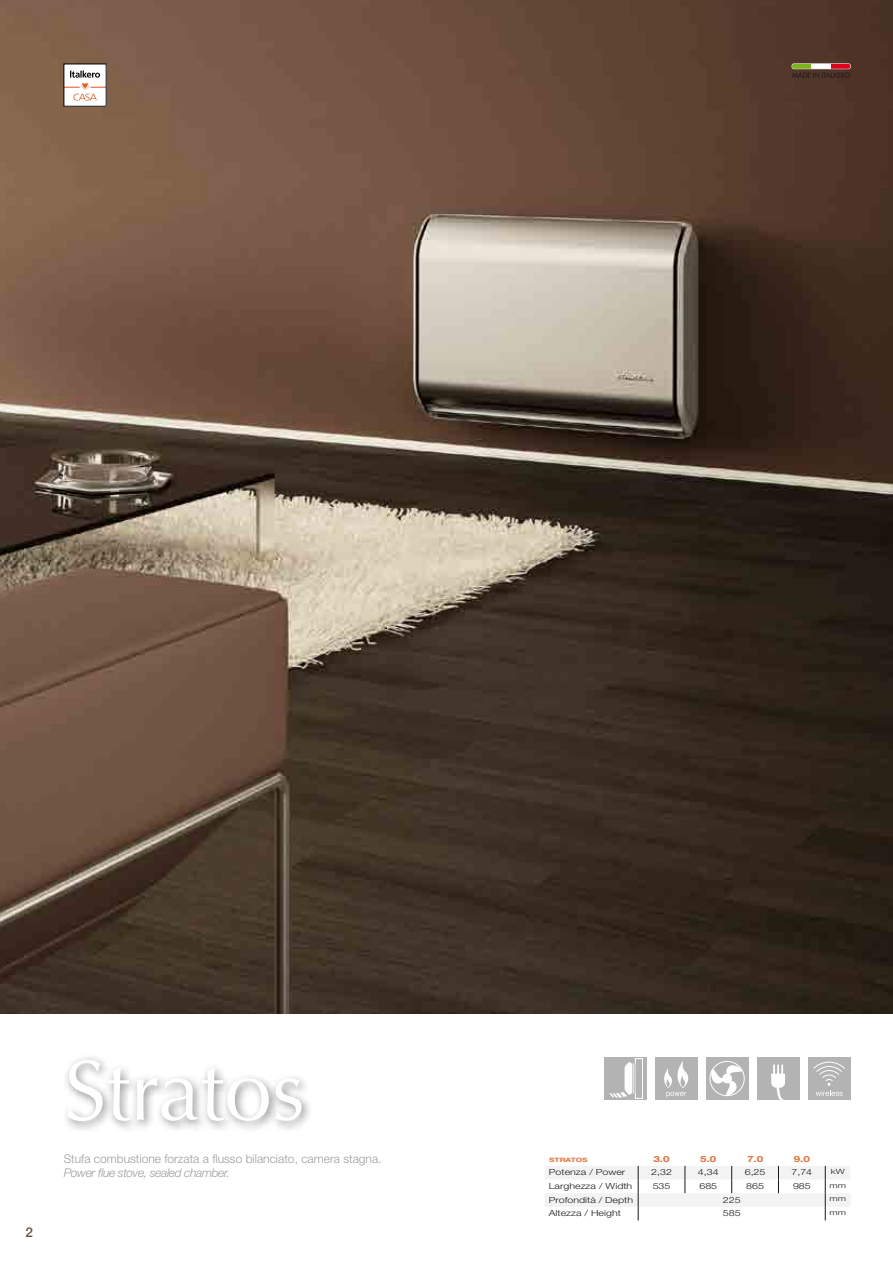
<style>
.page{position:relative;width:893px;height:1263px;background:#fff}
.page>*{position:absolute;margin:0;border:0;box-sizing:border-box;transform-origin:0 0}
.t1{font:85.5px "Optima";color:#fff}
.t2{font:500 13.5px "Helvetica Neue LT Std";color:#685349}
.t3{font:300 12px "Helvetica Neue LT Std";color:#9d9ea0}
.t4{font:italic 300 12px "Helvetica Neue LT Std";letter-spacing:-.03em;color:#9d9ea0}
.t5{font:300 8.4px "Helvetica Neue LT Std";color:#1a171c;scale:1.26 1}
.t6{font:700 8.4px "Helvetica Neue LT Std";color:#eb6b35;scale:1.37 1}
.t7{font:300 7.2px "Helvetica Neue LT Std";color:#1a171c;scale:1.37 1}
.t8{font:700 6px "Helvetica Neue LT Std";color:#eb6b35;scale:1.37 1}
</style>
<div class="page">
<img style="left:0;top:0;width:893px;height:1013px">
<svg style="left:545px;top:1166px;width:305px;height:54px"></svg>
<div style="left:706px;top:1057px;width:42px;height:43px;background:#b3b3b3"></div>
<div style="left:709px;top:1061px;width:36px;height:35px;border:1px solid #fff;border-radius:50%"></div>
<svg style="left:710px;top:1065px;width:32px;height:32px"></svg>
<div style="left:808px;top:1057px;width:42px;height:43px;background:#b3b3b3"></div>
<svg style="left:813px;top:1061px;width:32px;height:35px"></svg>
<div style="left:655px;top:1057px;width:42px;height:43px;background:#b3b3b3"></div>
<svg style="left:664px;top:1061px;width:25px;height:36px"></svg>
<div style="left:757px;top:1057px;width:42px;height:43px;background:#b3b3b3"></div>
<svg style="left:771px;top:1064px;width:14px;height:36px"></svg>
<div style="left:792px;top:64px;width:19px;height:5px;background:#7ab51d"></div>
<div style="left:811px;top:64px;width:20px;height:5px;background:#fff"></div>
<div style="left:831px;top:64px;width:19px;height:5px;background:#e2001a"></div>
<svg style="left:792px;top:72px;width:58px;height:6px"></svg>
<div style="left:62px;top:1053px;width:251px;height:80px;background:#1a171c;opacity:.5"></div>
<div style="left:604px;top:1057px;width:42px;height:43px;background:#b3b3b3"></div>
<div style="left:635px;top:1058px;width:8px;height:40px;border:1px solid #fff"></div>
<svg style="left:609px;top:1062px;width:26px;height:36px"></svg>
<div style="left:64px;top:64px;width:42px;height:42px;background:#fff"></div>
<svg style="left:64px;top:70px;width:42px;height:31px"></svg>
<h2 class="t2" style="left:26px;top:1224px;width:9px">2</h2>
<h1 class="t1" style="left:64px;top:1041px;width:243px">Stratos</h1>
<h3 class="t3" style="left:64px;top:1151px;width:319px">Stufa combustione forzata a flusso bilanciato, camera stagna.</h3>
<h3 class="t4" style="left:64px;top:1166px;width:168px">Power flue stove, sealed chamber.</h3>
<p class="t8" style="left:549px;top:1156px;width:29px">STRATOS</p>
<p class="t6" style="left:653px;top:1154px;width:13px">3.0</p>
<p class="t6" style="left:700px;top:1154px;width:13px">5.0</p>
<p class="t6" style="left:747px;top:1154px;width:13px">7.0</p>
<p class="t6" style="left:794px;top:1154px;width:13px">9.0</p>
<p class="t5" style="left:549px;top:1167px;width:62px">Potenza / Power</p>
<p class="t5" style="left:651px;top:1167px;width:18px">2,32</p>
<p class="t5" style="left:698px;top:1167px;width:18px">4,34</p>
<p class="t5" style="left:745px;top:1167px;width:18px">6,25</p>
<p class="t5" style="left:791px;top:1167px;width:18px">7,74</p>
<p class="t7" style="left:831px;top:1167px;width:12px">kW</p>
<p class="t5" style="left:549px;top:1181px;width:68px">Larghezza / Width</p>
<p class="t5" style="left:653px;top:1181px;width:16px">535</p>
<p class="t5" style="left:699px;top:1181px;width:16px">685</p>
<p class="t5" style="left:746px;top:1181px;width:16px">865</p>
<p class="t5" style="left:793px;top:1181px;width:16px">985</p>
<p class="t7" style="left:830px;top:1181px;width:14px">mm</p>
<p class="t5" style="left:549px;top:1194px;width:68px">Profondità / Depth</p>
<p class="t5" style="left:723px;top:1194px;width:16px">225</p>
<p class="t7" style="left:830px;top:1194px;width:14px">mm</p>
<p class="t5" style="left:549px;top:1208px;width:59px">Altezza / Height</p>
<p class="t5" style="left:723px;top:1208px;width:16px">585</p>
<p class="t7" style="left:830px;top:1208px;width:14px">mm</p>
</div>
